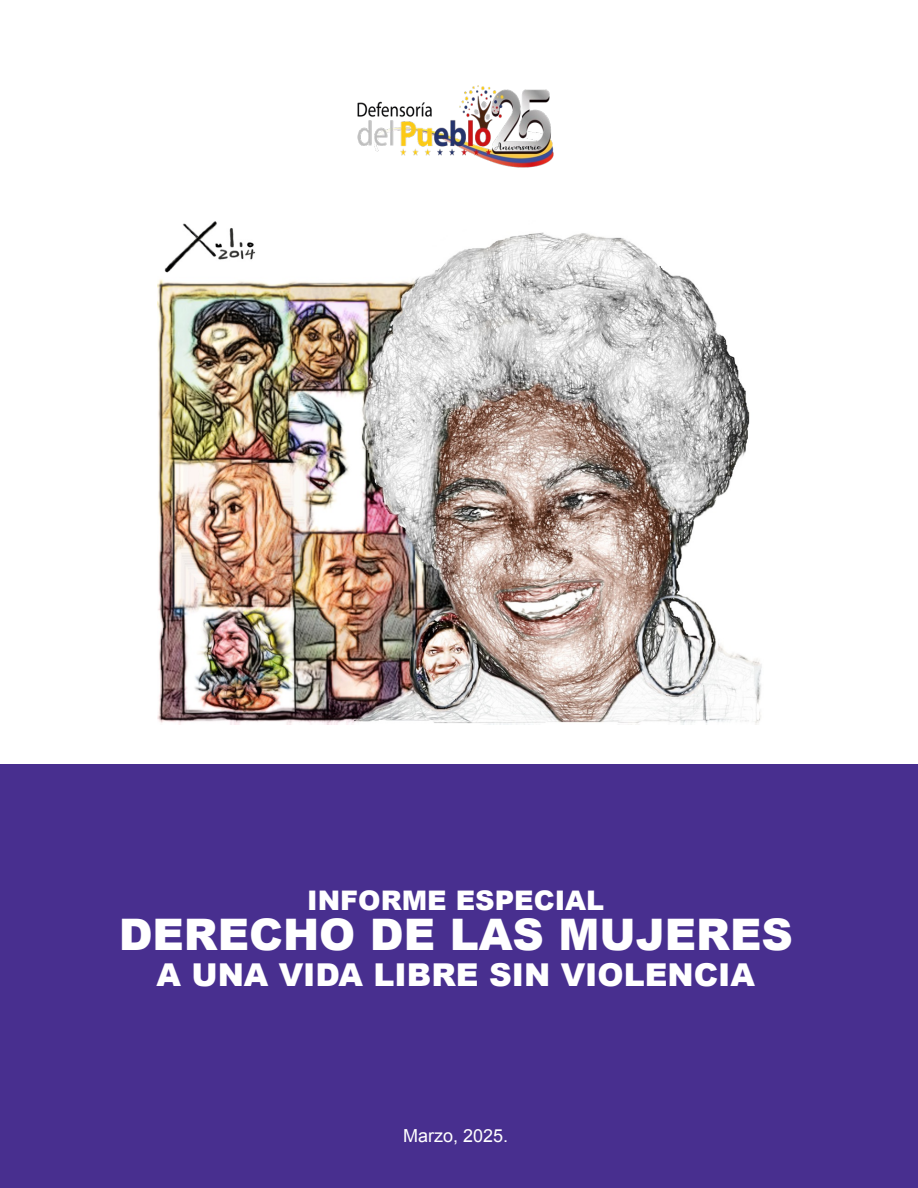
<style>
.page{position:relative;width:918px;height:1188px;background:#fff}
.page>*{position:absolute;margin:0;border:0;box-sizing:border-box;transform-origin:0 0}
.t1{font:900 43.5px "Arial";color:#fff}
.t2{font:900 31.5px "Arial";color:#fff}
.t3{font:900 27px "Arial";color:#fff}
.t4{font:18px "Arial";color:#fff}
</style>
<div class="page">
<div style="left:0;top:764px;width:918px;height:424px;background:#482f8f"></div>
<img style="left:157px;top:221px;width:605px;height:503px">
<img style="left:357px;top:85px;width:197px;height:83px">
<p class="t3" style="left:307px;top:881px;width:298px">INFORME ESPECIAL</p>
<p class="t1" style="left:119px;top:903px;width:676px">DERECHO DE LAS MUJERES</p>
<p class="t2" style="left:156px;top:952px;width:600px">A UNA VIDA LIBRE SIN VIOLENCIA</p>
<p class="t4" style="left:403px;top:1124px;width:107px">Marzo, 2025.</p>
</div>
